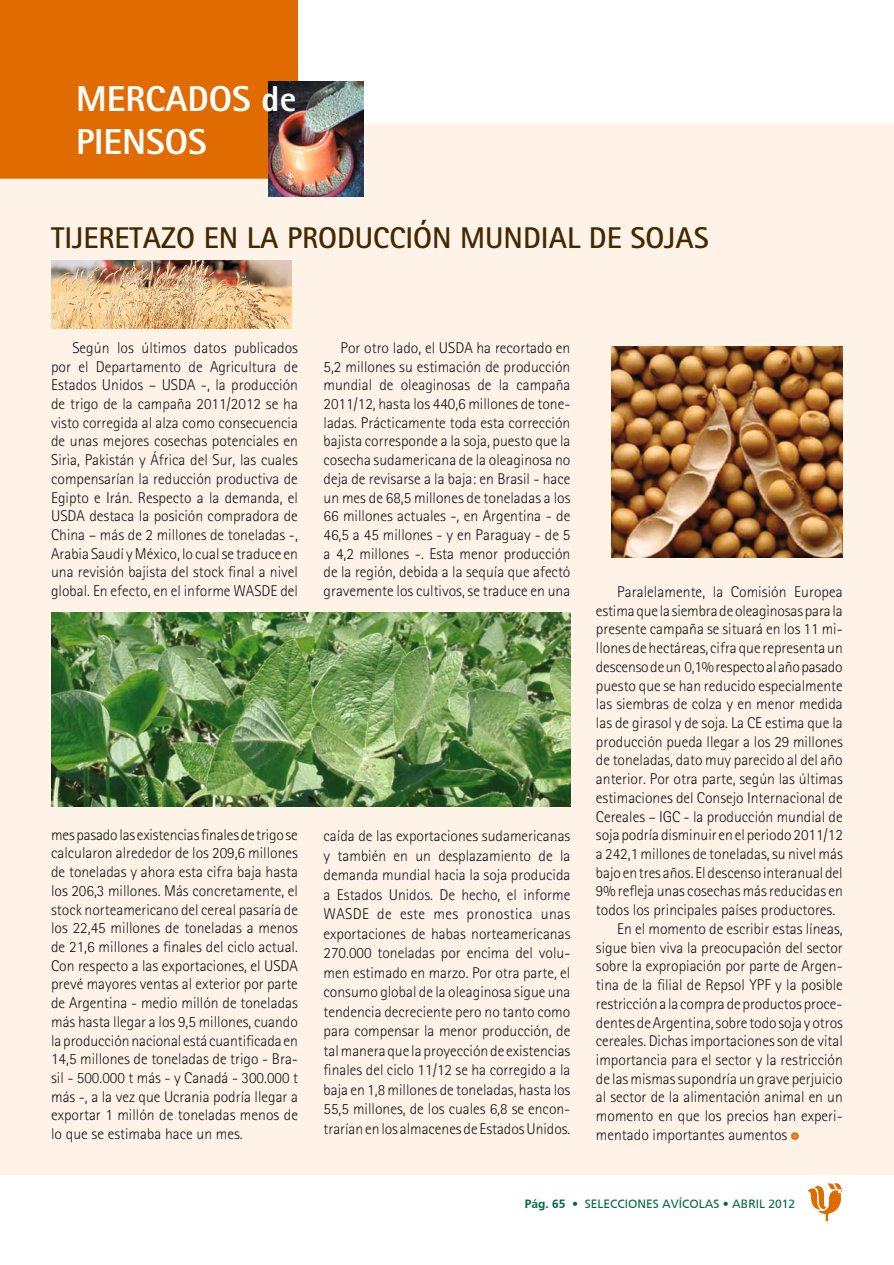
<style>
.page{position:relative;width:894px;height:1265px;background:#fff}
.page>*{position:absolute;margin:0;border:0;box-sizing:border-box;transform-origin:0 0}
.t1{font:800 36px/43.2px "Rotis Sans Serif";color:#fff}
.t2{font:700 30px "Rotis Sans Serif";color:#442800}
.t3{font:300 15.6px/18.8px "Rotis Sans Serif";color:#151616;text-align:justify}
.t4{font:500 12px "Frutiger Roman";color:#006b43}
.s1{font-family:"Frutiger";font-weight:700}
</style>
<div class="page">
<img style="left:827px;top:1183px;width:15px;height:6px">
<div style="left:0;top:124px;width:893px;height:1050px;background:#fff3e8"></div>
<div style="left:0;top:1px;width:298px;height:178px;background:#e06b00"></div>
<img style="left:268px;top:81px;width:96px;height:115px">
<div style="left:790px;top:1132px;width:8px;height:8px;border:2px solid #e06b00;border-radius:50%"></div>
<img style="left:51px;top:260px;width:240px;height:68px">
<img style="left:52px;top:612px;width:518px;height:194px">
<img style="left:611px;top:346px;width:231px;height:212px">
<h1 class="t1" style="left:76px;top:77px;width:222px">MERCADOS de<br>PIENSOS</h1>
<h2 class="t2" style="left:51px;top:219px;width:657px">TIJERETAZO EN LA PRODUCCIÓN MUNDIAL DE SOJAs</h2>
<p class="t3" style="left:51px;top:338px;width:248px;text-indent:21px">Según los últimos datos publicados por el Departamento de Agricultura de Estados Unidos – USDA -, la producción de trigo de la campaña 2011/2012 se ha visto corregida al alza como consecuencia de unas mejores cosechas potenciales en Siria, Pakistán y África del Sur, las cuales compensarían la reducción productiva de Egipto e Irán. Respecto a la demanda, el USDA destaca la posición compradora de China – más de 2 millones de toneladas -, Arabia Saudí y México, lo cual se traduce en una revisión bajista del stock final a nivel global. En efecto, en el informe WASDE del</p>
<p class="t3" style="left:51px;top:825px;width:248px">mes pasado las existencias finales de trigo se calcularon alrededor de los 209,6 millones de toneladas y ahora esta cifra baja hasta los 206,3 millones. Más concretamente, el stock norteamericano del cereal pasaría de los 22,45 millones de toneladas a menos de 21,6 millones a finales del ciclo actual.<br>Con respecto a las exportaciones, el USDA prevé mayores ventas al exterior por parte de Argentina - medio millón de toneladas más hasta llegar a los 9,5 millones, cuando la producción nacional está cuantificada en 14,5 millones de toneladas de trigo - Bra&shy;sil - 500.000 t más - y Canadá - 300.000 t más -, a la vez que Ucrania podría llegar a exportar 1 millón de toneladas menos de lo que se estimaba hace un mes.</p>
<p class="t3" style="left:323px;top:338px;width:248px;text-indent:17px">Por otro lado, el USDA ha recortado en 5,2 millones su estimación de producción mundial de oleaginosas de la campaña 2011/12, hasta los 440,6 millones de tone&shy;ladas. Prácticamente toda esta corrección bajista corresponde a la soja, puesto que la cosecha sudamericana de la oleaginosa no deja de revisarse a la baja: en Brasil - hace un mes de 68,5 millones de toneladas a los 66 millones actuales -, en Argentina - de 46,5 a 45 millones - y en Paraguay - de 5 a 4,2 millones -. Esta menor producción de la región, debida a la sequía que afectó gravemente los cultivos, se traduce en una</p>
<p class="t3" style="left:323px;top:826px;width:248px;line-height:19.5px">caída de las exportaciones sudamericanas y también en un desplazamiento de la demanda mundial hacia la soja producida a Estados Unidos. De hecho, el informe WASDE de este mes pronostica unas exportaciones de habas norteamericanas 270.000 toneladas por encima del volu&shy;men estimado en marzo. Por otra parte, el consumo global de la oleaginosa sigue una tendencia decreciente pero no tanto como para compensar la menor producción, de tal manera que la proyección de existencias finales del ciclo 11/12 se ha corregido a la baja en 1,8 millones de toneladas, hasta los 55,5 millones, de los cuales 6,8 se encon&shy;trarían en los almacenes de Estados Unidos.</p>
<p class="t3" style="left:617px;top:582px;width:227px">Paralelamente, la Comisión Europea</p>
<p class="t3" style="left:595px;top:601px;width:248px">estima que la siembra de oleaginosas para la</p>
<p class="t3" style="left:595px;top:620px;width:248px">presente campaña se situará en los 11 mi-</p>
<p class="t3" style="left:595px;top:638px;width:248px">llones de hectáreas, cifra que representa un</p>
<p class="t3" style="left:595px;top:657px;width:248px">descenso de un 0,1% respecto al año pasado</p>
<p class="t3" style="left:595px;top:676px;width:248px">puesto que se han reducido especialmente</p>
<p class="t3" style="left:595px;top:694px;width:248px">las siembras de colza y en menor medida</p>
<p class="t3" style="left:595px;top:713px;width:248px">las de girasol y de soja. La CE estima que la</p>
<p class="t3" style="left:595px;top:732px;width:248px">producción pueda llegar a los 29 millones</p>
<p class="t3" style="left:595px;top:751px;width:248px">de toneladas, dato muy parecido al del año</p>
<p class="t3" style="left:595px;top:769px;width:248px">anterior. Por otra parte, según las últimas</p>
<p class="t3" style="left:595px;top:788px;width:248px">estimaciones del Consejo Internacional de</p>
<p class="t3" style="left:595px;top:807px;width:248px">Cereales – IGC - la producción mundial de</p>
<p class="t3" style="left:595px;top:825px;width:248px">soja podría disminuir en el periodo 2011/12</p>
<p class="t3" style="left:595px;top:844px;width:248px">a 242,1 millones de toneladas, su nivel más</p>
<p class="t3" style="left:595px;top:863px;width:248px">bajo en tres años. El descenso interanual del</p>
<p class="t3" style="left:595px;top:882px;width:248px">9% refleja unas cosechas más reducidas en</p>
<p class="t3" style="left:595px;top:900px;width:241px">todos los principales países productores.</p>
<p class="t3" style="left:617px;top:919px;width:227px">En el momento de escribir estas líneas,</p>
<p class="t3" style="left:595px;top:938px;width:248px">sigue bien viva la preocupación del sector</p>
<p class="t3" style="left:595px;top:957px;width:248px">sobre la expropiación por parte de Argen-</p>
<p class="t3" style="left:595px;top:975px;width:248px">tina de la filial de Repsol YPF y la posible</p>
<p class="t3" style="left:595px;top:994px;width:248px">restricción a la compra de productos proce-</p>
<p class="t3" style="left:595px;top:1013px;width:248px">dentes de Argentina, sobre todo soja y otros</p>
<p class="t3" style="left:595px;top:1031px;width:248px">cereales. Dichas importaciones son de vital</p>
<p class="t3" style="left:595px;top:1050px;width:248px">importancia para el sector y la restricción</p>
<p class="t3" style="left:595px;top:1069px;width:248px">de las mismas supondría un grave perjuicio</p>
<p class="t3" style="left:595px;top:1088px;width:248px">al sector de la alimentación animal en un</p>
<p class="t3" style="left:595px;top:1106px;width:248px">momento en que los precios han experi-</p>
<p class="t3" style="left:595px;top:1125px;width:193px">mentado importantes aumentos</p>
<p class="t4" style="left:524px;top:1196px;width:272px"><span class="s1">Pág. 65</span> • SELECCIONES AVÍCOLAS • ABRIL 2012</p>
</div>
